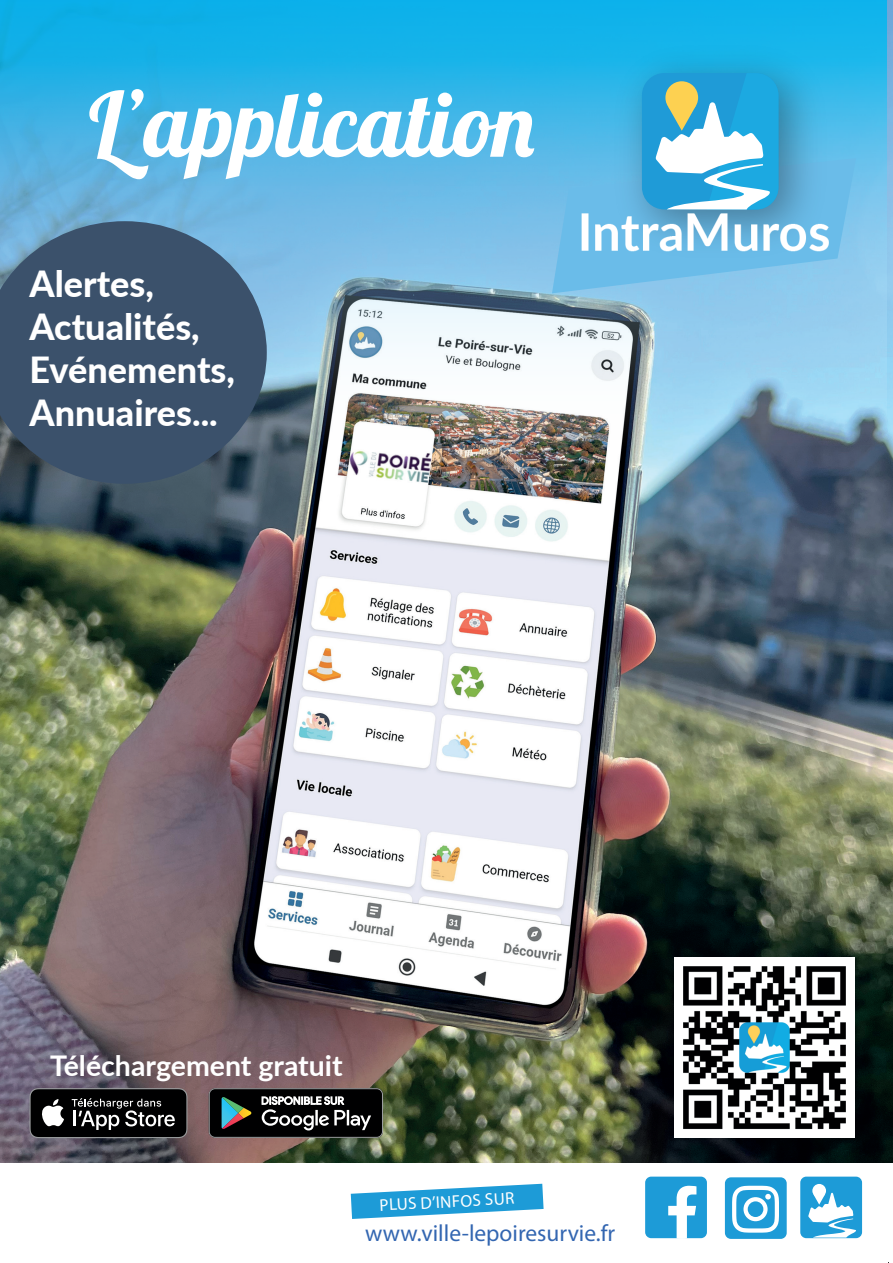
<style>
.page{position:relative;width:893px;height:1263px;background:#fff}
.page>*{position:absolute;margin:0;border:0;box-sizing:border-box;transform-origin:0 0}
.t1{font:90px "Lobster";color:#fff}
.t2{font:800 36px/43.2px "Lato";color:#fff}
.t3{font:700 28.5px "Lato";color:#fff}
.t4{font:23.4px "Myriad Pro";color:#3366b1}
.t5{font:17.1px "Myriad Pro";color:#fff}
</style>
<div class="page">
<img style="left:0;top:0;width:893px;height:1263px">
<p class="t1" style="left:89px;top:67px;width:447px">L’application</p>
<p class="t2" style="left:30px;top:260px;width:207px">Alertes,<br>Actualités,<br>Evénements,<br>Annuaires...</p>
<p class="t3" style="left:50px;top:1044px;width:294px">Téléchargement gratuit</p>
<p class="t5" style="left:379px;top:1194px;width:136px;rotate:-3deg">PLUS D’INFOS SUR</p>
<p class="t4" style="left:365px;top:1218px;width:252px">www.ville-lepoiresurvie.fr</p>
</div>
